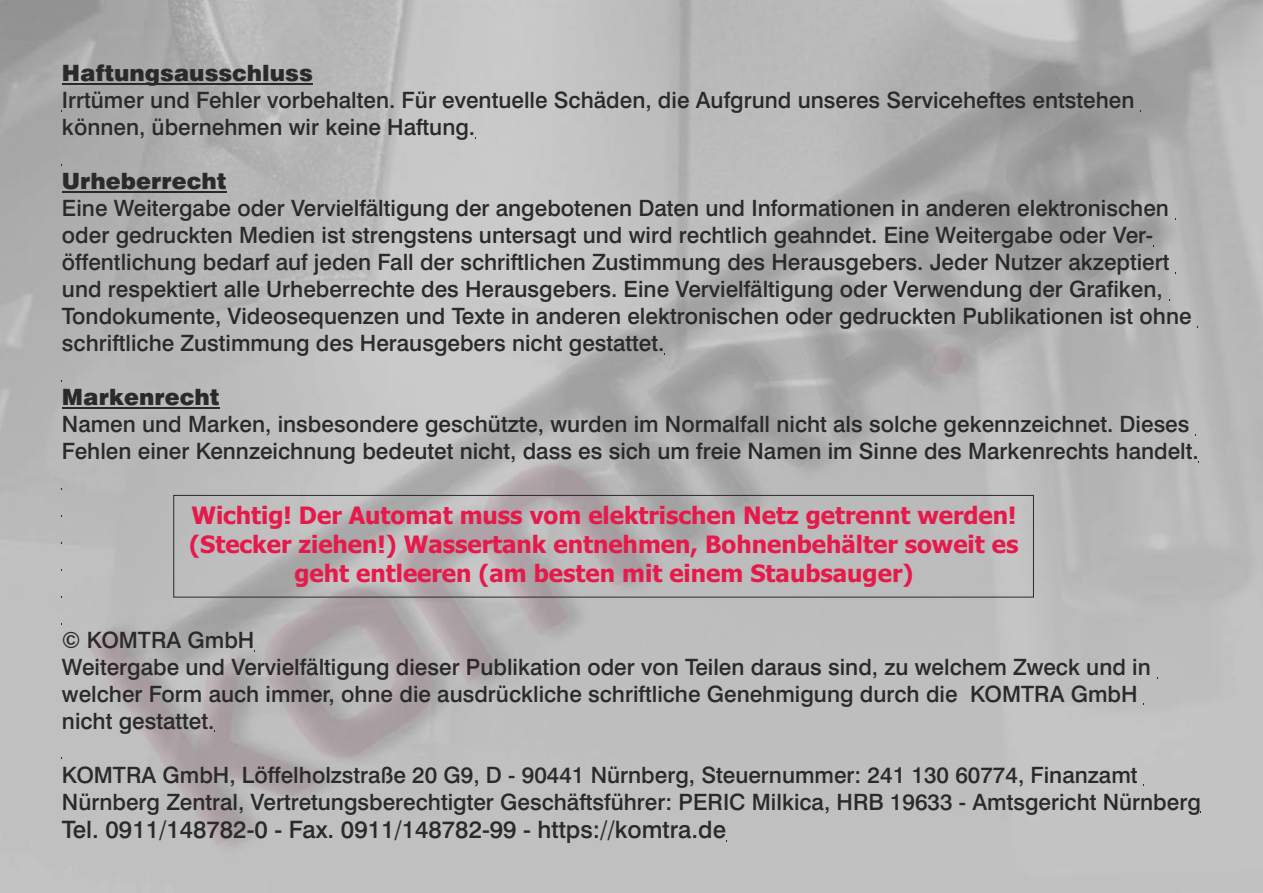
<style>
.page{position:relative;width:1263px;height:893px;background:#fff}
.page>*{position:absolute;margin:0;border:0;box-sizing:border-box;transform-origin:0 0}
.t1{font:700 24px/29px "Tahoma";color:#e51a4b;text-align:center}
.t2{font:500 24px "Swiss 721 BT";color:#2b2a29}
.t3{font:500 22.5px/27px "Swiss 721 BT";color:#2b2a29}
.t4{font:900 22.5px "Swiss 721 BT";color:#2b2a29}
</style>
<div class="page">
<div style="left:0;top:0;width:1263px;height:893px;background:#fff;opacity:.28"></div>
<div style="left:174px;top:495px;width:859px;height:102px;border:1px solid #2b2a29"></div>
<hr style="left:62px;top:84px;width:251px;height:1px;background:#2b2a29">
<hr style="left:62px;top:191px;width:164px;height:1px;background:#2b2a29">
<hr style="left:62px;top:407px;width:157px;height:1px;background:#2b2a29">
<p class="t4" style="left:62px;top:64px;width:252px">Haftungsausschluss</p>
<p class="t3" style="left:62px;top:89px;width:1074px">Irrtümer und Fehler vorbehalten. Für eventuelle Schäden, die Aufgrund unseres Serviceheftes entstehen können, übernehmen wir keine Haftung.</p>
<p class="t4" style="left:62px;top:172px;width:166px">Urheberrecht</p>
<p class="t3" style="left:62px;top:197px;width:1131px">Eine Weitergabe oder Vervielfältigung der angebotenen Daten und Informationen in anderen elektronischen oder gedruckten Medien ist strengstens untersagt und wird rechtlich geahndet. Eine Weitergabe oder Ver&shy;öffentlichung bedarf auf jeden Fall der schriftlichen Zustimmung des Herausgebers. Jeder Nutzer akzeptiert und respektiert alle Urheberrechte des Herausgebers. Eine Vervielfältigung oder Verwendung der Grafiken, Tondokumente, Videosequenzen und Texte in anderen elektronischen oder gedruckten Publikationen ist ohne schriftliche Zustimmung des Herausgebers nicht gestattet.</p>
<p class="t4" style="left:62px;top:388px;width:159px">Markenrecht</p>
<p class="t3" style="left:62px;top:413px;width:1138px">Namen und Marken, insbesondere geschützte, wurden im Normalfall nicht als solche gekennzeichnet. Dieses<br>Fehlen einer Kennzeichnung bedeutet nicht, dass es sich um freie Namen im Sinne des Markenrechts handelt.</p>
<p class="t1" style="left:189px;top:503px;width:831px">Wichtig! Der Automat muss vom elektrischen Netz getrennt werden! (Stecker ziehen!) Wassertank entnehmen, Bohnenbehälter soweit es geht entleeren (am besten mit einem Staubsauger)</p>
<p class="t3" style="left:62px;top:629px;width:1090px">© KOMTRA GmbH<br>Weitergabe und Vervielfältigung dieser Publikation oder von Teilen daraus sind, zu welchem Zweck und in welcher Form auch immer, ohne die ausdrückliche schriftliche Genehmigung durch die KOMTRA GmbH nicht gestattet.</p>
<p class="t3" style="left:62px;top:763px;width:1140px">KOMTRA GmbH, Löffelholzstraße 20 G9, D - 90441 Nürnberg, Steuernummer: 241 130 60774, Finanzamt<br>Nürnberg Zentral, Vertretungsberechtigter Geschäftsführer: PERIC Milkica, HRB 19633 - Amtsgericht Nürnberg</p>
<p class="t2" style="left:62px;top:820px;width:665px">Tel. 0911/148782-0 - Fax. 0911/148782-99 - https://komtra.de</p>
</div>
